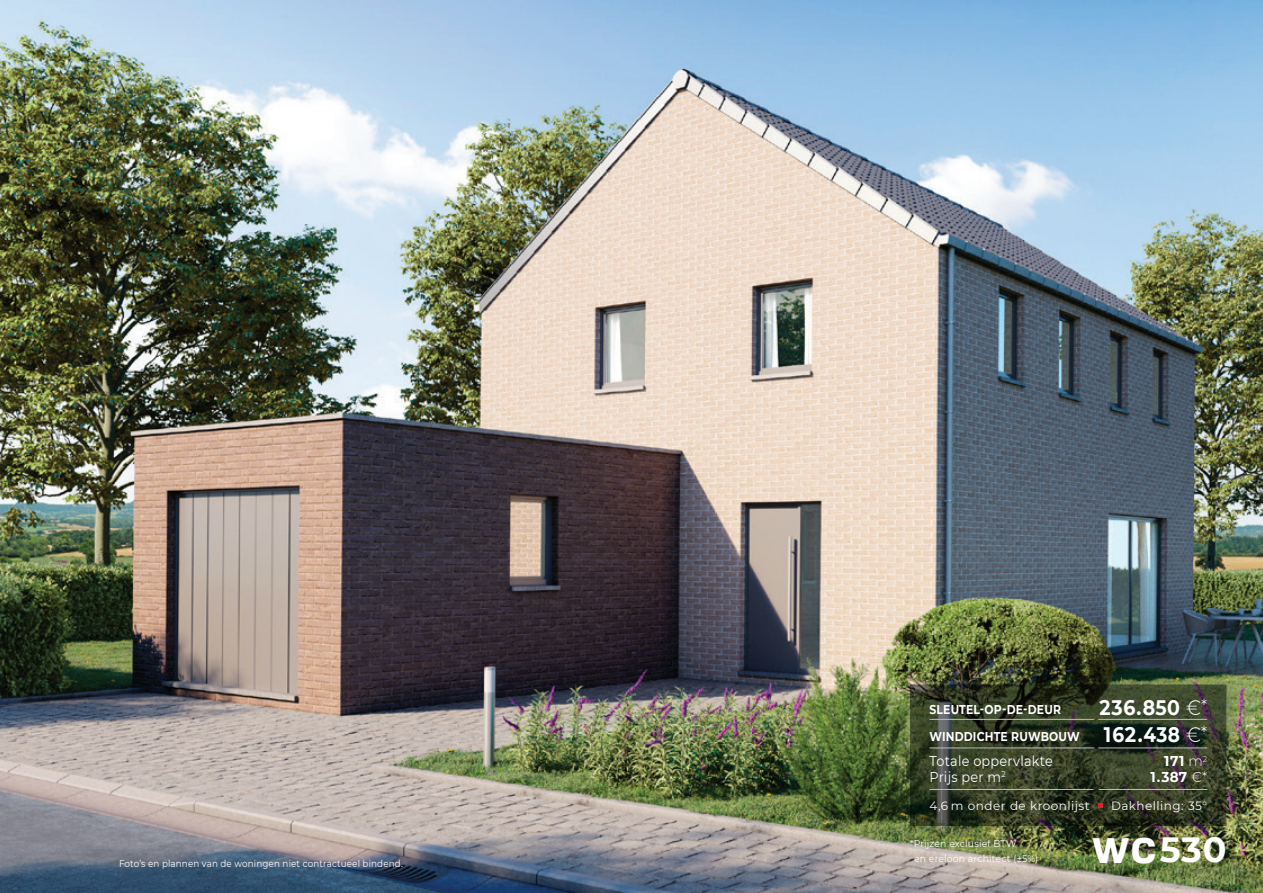
<style>
.page{position:relative;width:1263px;height:893px;background:#fff}
.page>*{position:absolute;margin:0;border:0;box-sizing:border-box;transform-origin:0 0}
.t1{font:700 47.1px "Familiar Pro";color:#fff}
.t2{font:700 34.95px "Montserrat";color:#fff}
.t3{font:700 21px/27px "Montserrat";letter-spacing:.03em;color:#fff;scale:.9 1}
.t4{font:14.25px/15.9px "Montserrat";letter-spacing:.02em;color:#fff;scale:.9 1}
.t5{font:700 14.25px/15.9px "Montserrat";letter-spacing:.03em;color:#fff;text-align:right;scale:.95 1}
.t6{font:700 12.75px/27px "Montserrat";letter-spacing:.015em;color:#fff;scale:.85 1}
.t7{font:12px "Montserrat";letter-spacing:.035em;color:#fff}
.t8{font:9.75px "Montserrat";letter-spacing:.015em;color:#fff;scale:.9 1}
.t9{font:9.75px "Montserrat";letter-spacing:.015em;color:#fff;scale:.95 1}
.s1{font-weight:300}
.s2{font-weight:300;font-size:18px}
</style>
<div class="page">
<img style="left:0;top:0;width:1263px;height:893px">
<div style="left:904px;top:670px;width:345px;height:171px;background:#231f20;opacity:.16"></div>
<svg style="left:910px;top:684px;width:316px;height:142px;background:#343c28"></svg>
<h3 class="t3" style="left:1099px;top:693px;width:121px">236.850 <span class="s1">€</span><span class="s2">*<br></span>162.438 <span class="s1">€</span><span class="s2">*</span></h3>
<h3 class="t5" style="left:1150px;top:753px;width:61px">171 <span class="s1">m</span><sup>2<br></sup>1.387 <span class="s1">€*</span></h3>
<h3 class="t6" style="left:929px;top:695px;width:178px">SLEUTEL-OP-DE-DEUR<br>WINDDICHTE RUWBOUW</h3>
<h3 class="t4" style="left:929px;top:754px;width:138px">Totale oppervlakte<br>Prijs per m<sup>2</sup></h3>
<p class="t7" style="left:929px;top:797px;width:162px">4,6 m onder de kroonlijst</p>
<p class="t7" style="left:1111px;top:801px;width:98px">Dakhelling: 35°</p>
<p class="t9" style="left:910px;top:840px;width:113px">*Prijzen exclusief BTW</p>
<h2 class="t2" style="left:1160px;top:825px;width:68px">530</h2>
<h1 class="t1" style="left:1092px;top:819px;width:66px">wc</h1>
<p class="t8" style="left:119px;top:859px;width:317px">Foto’s en plannen van de woningen niet contractueel bindend.</p>
<p class="t9" style="left:914px;top:852px;width:132px">en ereloon architect (±5%)</p>
</div>
